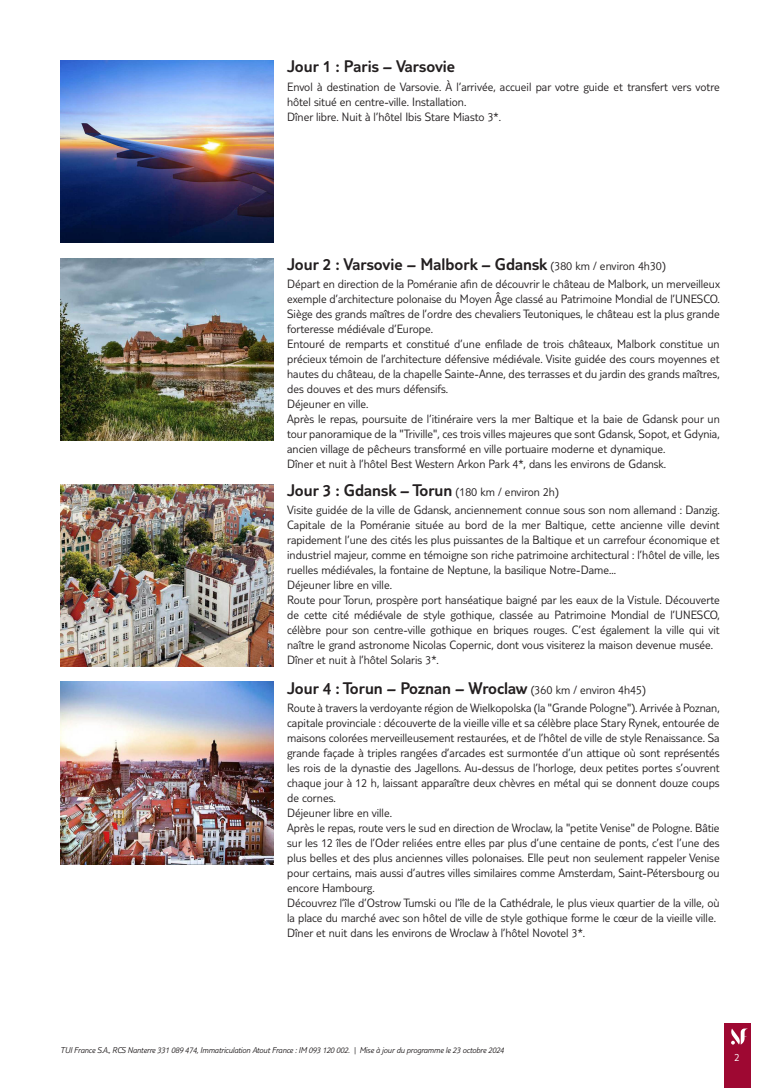
<style>
.page{position:relative;width:780px;height:1088px;background:#fff}
.page>*{position:absolute;margin:0;border:0;box-sizing:border-box;transform-origin:0 0}
.t1{font:300 17.5px "TUI Type";color:#231f20}
.t2{font:300 12.5px/15px "TUI Type";color:#231f20}
.t3{font:300 11.25px "TUI Type";color:#fff}
.t4{font:italic 300 8.75px "TUI Type";letter-spacing:-.02em;color:#231f20}
.s1{font-size:12.5px}
</style>
<div class="page">
<div style="left:724px;top:1023px;width:26px;height:65px;background:#9e0832"></div>
<svg style="left:731px;top:1028px;width:17px;height:16px"></svg>
<img style="left:60px;top:60px;width:213px;height:182px">
<img style="left:60px;top:258px;width:213px;height:182px">
<img style="left:60px;top:484px;width:213px;height:182px">
<img style="left:60px;top:682px;width:213px;height:182px">
<h1 class="t1" style="left:287px;top:56px;width:169px">Jour 1 : Paris – Varsovie</h1>
<p class="t2" style="left:287px;top:79px;width:434px">Envol à destination de Varsovie. À l’arrivée, accueil par votre guide et transfert vers votre hôtel situé en centre-ville. Installation.<br>Dîner libre. Nuit à l’hôtel Ibis Stare Miasto 3*.</p>
<h1 class="t1" style="left:287px;top:254px;width:380px">Jour 2 : Varsovie – Malbork – Gdansk <span class="s1">(380 km / environ 4h30)</span></h1>
<p class="t2" style="left:287px;top:276px;width:434px">Départ en direction de la Poméranie afin de découvrir le château de Malbork, un merveilleux exemple d’architecture polonaise du Moyen Âge classé au Patrimoine Mondial de l’UNESCO.<br>Siège des grands maîtres de l’ordre des chevaliers Teutoniques, le château est la plus grande forteresse médiévale d’Europe.<br>Entouré de remparts et constitué d’une enfilade de trois châteaux, Malbork constitue un précieux témoin de l’architecture défensive médiévale. Visite guidée des cours moyennes et hautes du château, de la chapelle Sainte-Anne, des terrasses et du jardin des grands maîtres, des douves et des murs défensifs.<br>Déjeuner en ville.<br>Après le repas, poursuite de l’itinéraire vers la mer Baltique et la baie de Gdansk pour un tour panoramique de la "Triville", ces trois villes majeures que sont Gdansk, Sopot, et Gdynia, ancien village de pêcheurs transformé en ville portuaire moderne et dynamique.<br>Dîner et nuit à l’hôtel Best Western Arkon Park 4*, dans les environs de Gdansk.</p>
<h1 class="t1" style="left:287px;top:480px;width:273px">Jour 3 : Gdansk – Torun <span class="s1">(180 km / environ 2h)</span></h1>
<p class="t2" style="left:287px;top:502px;width:434px">Visite guidée de la ville de Gdansk, anciennement connue sous son nom allemand : Danzig.<br>Capitale de la Poméranie située au bord de la mer Baltique, cette ancienne ville devint rapidement l’une des cités les plus puissantes de la Baltique et un carrefour économique et industriel majeur, comme en témoigne son riche patrimoine architectural : l’hôtel de ville, les ruelles médiévales, la fontaine de Neptune, la basilique Notre-Dame...<br>Déjeuner libre en ville.<br>Route pour Torun, prospère port hanséatique baigné par les eaux de la Vistule. Découverte de cette cité médiévale de style gothique, classée au Patrimoine Mondial de l’UNESCO, célèbre pour son centre-ville gothique en briques rouges. C’est également la ville qui vit naître le grand astronome Nicolas Copernic, dont vous visiterez la maison devenue musée.<br>Dîner et nuit à l’hôtel Solaris 3*.</p>
<h1 class="t1" style="left:287px;top:678px;width:360px">Jour 4 : Torun – Poznan – Wroclaw <span class="s1">(360 km / environ 4h45)</span></h1>
<p class="t2" style="left:287px;top:700px;width:434px">Route à travers la verdoyante région de Wielkopolska (la "Grande Pologne"). Arrivée à Poznan, capitale provinciale : découverte de la vieille ville et sa célèbre place Stary Rynek, entourée de maisons colorées merveilleusement restaurées, et de l’hôtel de ville de style Renaissance. Sa grande façade à triples rangées d’arcades est surmontée d’un attique où sont représentés les rois de la dynastie des Jagellons. Au-dessus de l’horloge, deux petites portes s’ouvrent chaque jour à 12 h, laissant apparaître deux chèvres en métal qui se donnent douze coups de cornes.<br>Déjeuner libre en ville.<br>Après le repas, route vers le sud en direction de Wroclaw, la "petite Venise" de Pologne. Bâtie sur les 12 îles de l’Oder reliées entre elles par plus d’une centaine de ponts, c’est l’une des plus belles et des plus anciennes villes polonaises. Elle peut non seulement rappeler Venise pour certains, mais aussi d’autres villes similaires comme Amsterdam, Saint-Pétersbourg ou encore Hambourg.<br>Découvrez l’île d’Ostrow Tumski ou l’île de la Cathédrale, le plus vieux quartier de la ville, où la place du marché avec son hôtel de ville de style gothique forme le cœur de la vieille ville.<br>Dîner et nuit dans les environs de Wroclaw à l’hôtel Novotel 3*.</p>
<p class="t4" style="left:60px;top:1045px;width:445px">TUI France S.A., RCS Nanterre 331 089 474, Immatriculation Atout France : IM 093 120 002. | Mise à jour du programme le 23 octobre 2024</p>
<p class="t3" style="left:734px;top:1050px;width:7px">2</p>
</div>
